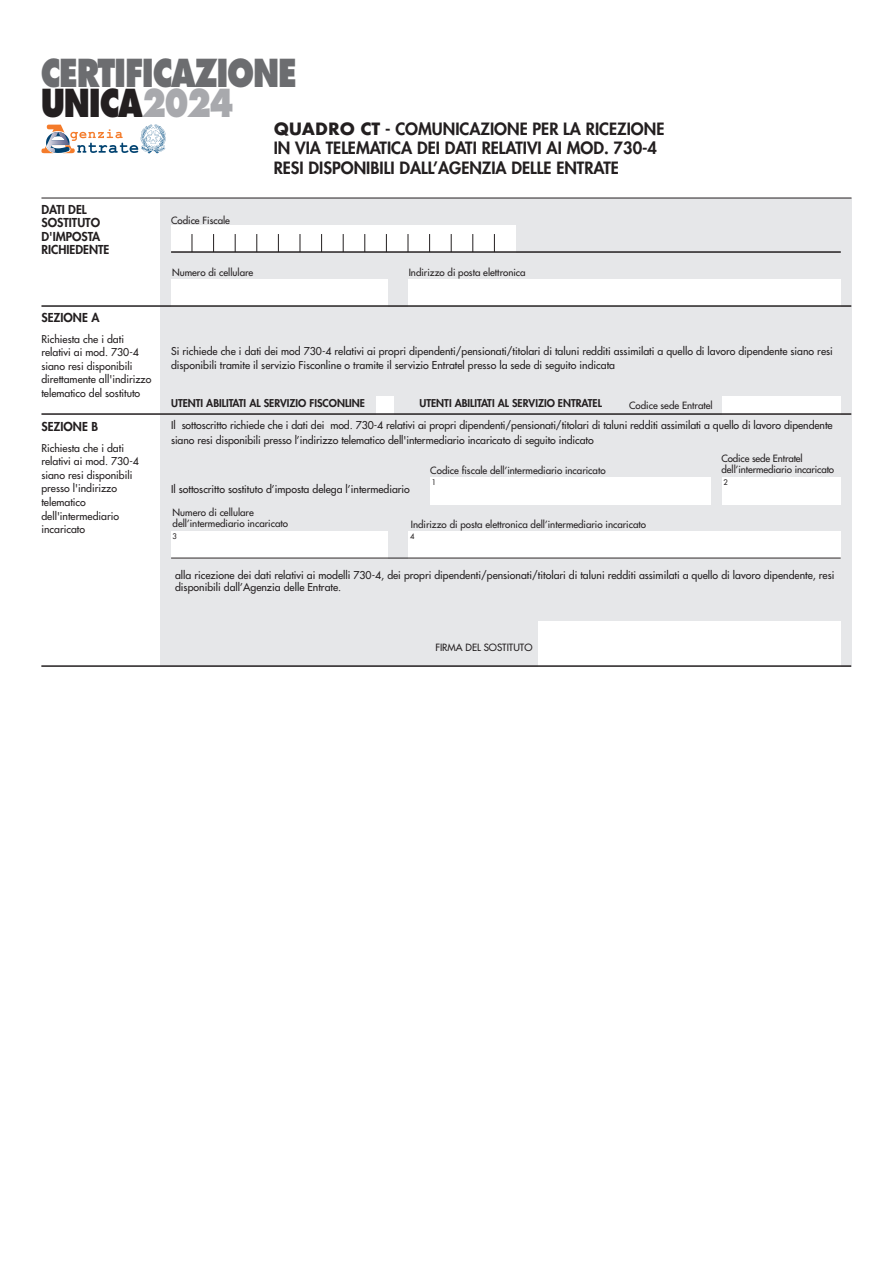
<style>
.page{position:relative;width:893px;height:1263px;background:#fff}
.page>*{position:absolute;margin:0;border:0;box-sizing:border-box;transform-origin:0 0}
.t1{font:800 37.5px "Futura";letter-spacing:-.04em;color:#6c6d70;scale:.8 1}
.t2{font:800 37.5px "Futura";letter-spacing:-.04em;color:#231f20;scale:.8 1}
.t3{font:800 16.5px "Futura";color:#231f20}
.t4{font:800 12px "Futura";color:#231f20}
.t5{font:10.5px/13.5px "Futura";color:#231f20}
.t6{font:800 10.5px "Futura";color:#231f20}
.t7{font:9.75px "Futura";color:#231f20}
.t8{font:7.5px "Futura";color:#231f20}
.s1{color:#a8a9ad}
.s2{font-weight:700}
</style>
<div class="page">
<div style="left:160px;top:198px;width:691px;height:468px;background:#e6e7e9"></div>
<hr style="left:41px;top:198px;width:810px;height:1px;background:#231f20">
<div style="left:376px;top:396px;width:18px;height:18px;background:#fff"></div>
<div style="left:722px;top:396px;width:119px;height:18px;background:#fff"></div>
<div style="left:538px;top:621px;width:303px;height:45px;background:#fff"></div>
<div style="left:171px;top:279px;width:216px;height:27px;background:#fff"></div>
<div style="left:409px;top:279px;width:432px;height:27px;background:#fff"></div>
<div style="left:171px;top:225px;width:344px;height:27px;background:#fff"></div>
<svg style="left:343px;top:234px;width:1px;height:18px"></svg>
<svg style="left:364px;top:234px;width:1px;height:18px"></svg>
<svg style="left:386px;top:234px;width:1px;height:18px"></svg>
<svg style="left:408px;top:234px;width:1px;height:18px"></svg>
<svg style="left:429px;top:234px;width:1px;height:18px"></svg>
<svg style="left:451px;top:234px;width:1px;height:18px"></svg>
<svg style="left:472px;top:234px;width:1px;height:18px"></svg>
<svg style="left:494px;top:234px;width:1px;height:18px"></svg>
<svg style="left:321px;top:234px;width:1px;height:18px"></svg>
<svg style="left:300px;top:234px;width:1px;height:18px"></svg>
<svg style="left:278px;top:234px;width:1px;height:18px"></svg>
<svg style="left:256px;top:234px;width:1px;height:18px"></svg>
<svg style="left:235px;top:234px;width:1px;height:18px"></svg>
<svg style="left:213px;top:234px;width:1px;height:18px"></svg>
<svg style="left:192px;top:234px;width:1px;height:18px"></svg>
<hr style="left:171px;top:252px;width:670px;height:1px;background:#231f20">
<div style="left:430px;top:477px;width:281px;height:27px;background:#fff"></div>
<div style="left:722px;top:477px;width:119px;height:27px;background:#fff"></div>
<div style="left:171px;top:531px;width:216px;height:27px;background:#fff"></div>
<div style="left:409px;top:531px;width:432px;height:27px;background:#fff"></div>
<hr style="left:171px;top:558px;width:670px;height:1px;background:#231f20">
<hr style="left:41px;top:665px;width:810px;height:2px;background:#231f20">
<hr style="left:41px;top:413px;width:810px;height:2px;background:#231f20">
<hr style="left:41px;top:305px;width:810px;height:2px;background:#231f20">
<svg style="left:41px;top:124px;width:125px;height:30px"></svg>
<p class="t1" style="left:41px;top:57px;width:322px">CERTIFICAZIONE</p>
<p class="t2" style="left:41px;top:87px;width:243px">UNICA<span class="s1">2024</span></p>
<p class="t4" style="left:41px;top:203px;width:47px">DATI DEL</p>
<p class="t4" style="left:41px;top:217px;width:60px">SOSTITUTO</p>
<p class="t4" style="left:41px;top:230px;width:60px">D'IMPOSTA</p>
<p class="t4" style="left:41px;top:244px;width:69px">RICHIEDENTE</p>
<p class="t4" style="left:41px;top:311px;width:60px">SEZIONE A</p>
<p class="t5" style="left:41px;top:333px;width:112px">Richiesta che i dati relativi ai mod. 730-4 siano resi disponibili direttamente all'indirizzo telematico del sostituto</p>
<p class="t4" style="left:41px;top:421px;width:58px">SEZIONE B</p>
<p class="t5" style="left:41px;top:442px;width:99px">Richiesta che i dati relativi ai mod. 730-4 siano resi disponibili presso l'indirizzo telematico dell'intermediario incaricato</p>
<p class="t7" style="left:171px;top:215px;width:60px">Codice Fiscale</p>
<p class="t3" style="left:274px;top:121px;width:392px"><span class="s2">QUADRO CT</span> - COMUNICAZIONE PER LA RICEZIONE</p>
<p class="t3" style="left:274px;top:140px;width:385px">IN VIA TELEMATICA DEI DATI RELATIVI AI MOD. 730-4</p>
<p class="t3" style="left:274px;top:160px;width:347px">RESI DISPONIBILI DALL’AGENZIA DELLE ENTRATE</p>
<p class="t7" style="left:172px;top:267px;width:83px">Numero di cellulare</p>
<p class="t7" style="left:409px;top:267px;width:118px">Indirizzo di posta elettronica</p>
<p class="t5" style="left:171px;top:345px;width:663px">Si richiede che i dati dei mod 730-4 relativi ai propri dipendenti/pensionati/titolari di taluni redditi assimilati a quello di lavoro dipendente siano resi disponibili tramite il servizio Fisconline o tramite il servizio Entratel presso la sede di seguito indicata</p>
<p class="t6" style="left:171px;top:398px;width:195px">UTENTI ABILITATI AL SERVIZIO FISCONLINE</p>
<p class="t6" style="left:419px;top:398px;width:184px">UTENTI ABILITATI AL SERVIZIO ENTRATEL</p>
<p class="t7" style="left:629px;top:401px;width:85px">Codice sede Entratel</p>
<p class="t5" style="left:171px;top:418px;width:663px;line-height:15px">Il sottoscritto richiede che i dati dei mod. 730-4 relativi ai propri dipendenti/pensionati/titolari di taluni redditi assimilati a quello di lavoro dipendente siano resi disponibili presso l’indirizzo telematico dell'intermediario incaricato di seguito indicato</p>
<p class="t5" style="left:171px;top:483px;width:240px">Il sottoscritto sostituto d’imposta delega l’intermediario</p>
<p class="t8" style="left:173px;top:532px;width:6px">3</p>
<p class="t7" style="left:721px;top:454px;width:83px">Codice sede Entratel</p>
<p class="t7" style="left:721px;top:465px;width:114px">dell’intermediario incaricato</p>
<p class="t7" style="left:430px;top:465px;width:177px">Codice fiscale dell’intermediario incaricato</p>
<p class="t8" style="left:432px;top:478px;width:6px">1</p>
<p class="t8" style="left:723px;top:478px;width:6px">2</p>
<p class="t7" style="left:173px;top:507px;width:83px">Numero di cellulare</p>
<p class="t7" style="left:173px;top:518px;width:117px">dell’intermediario incaricato</p>
<p class="t7" style="left:411px;top:519px;width:237px">Indirizzo di posta elettronica dell’intermediario incaricato</p>
<p class="t8" style="left:410px;top:532px;width:6px">4</p>
<p class="t5" style="left:175px;top:569px;width:661px;line-height:12px">alla ricezione dei dati relativi ai modelli 730-4, dei propri dipendenti/pensionati/titolari di taluni redditi assimilati a quello di lavoro dipendente, resi disponibili dall’Agenzia delle Entrate.</p>
<p class="t7" style="left:435px;top:642px;width:99px">FIRMA DEL SOSTITUTO</p>
</div>
